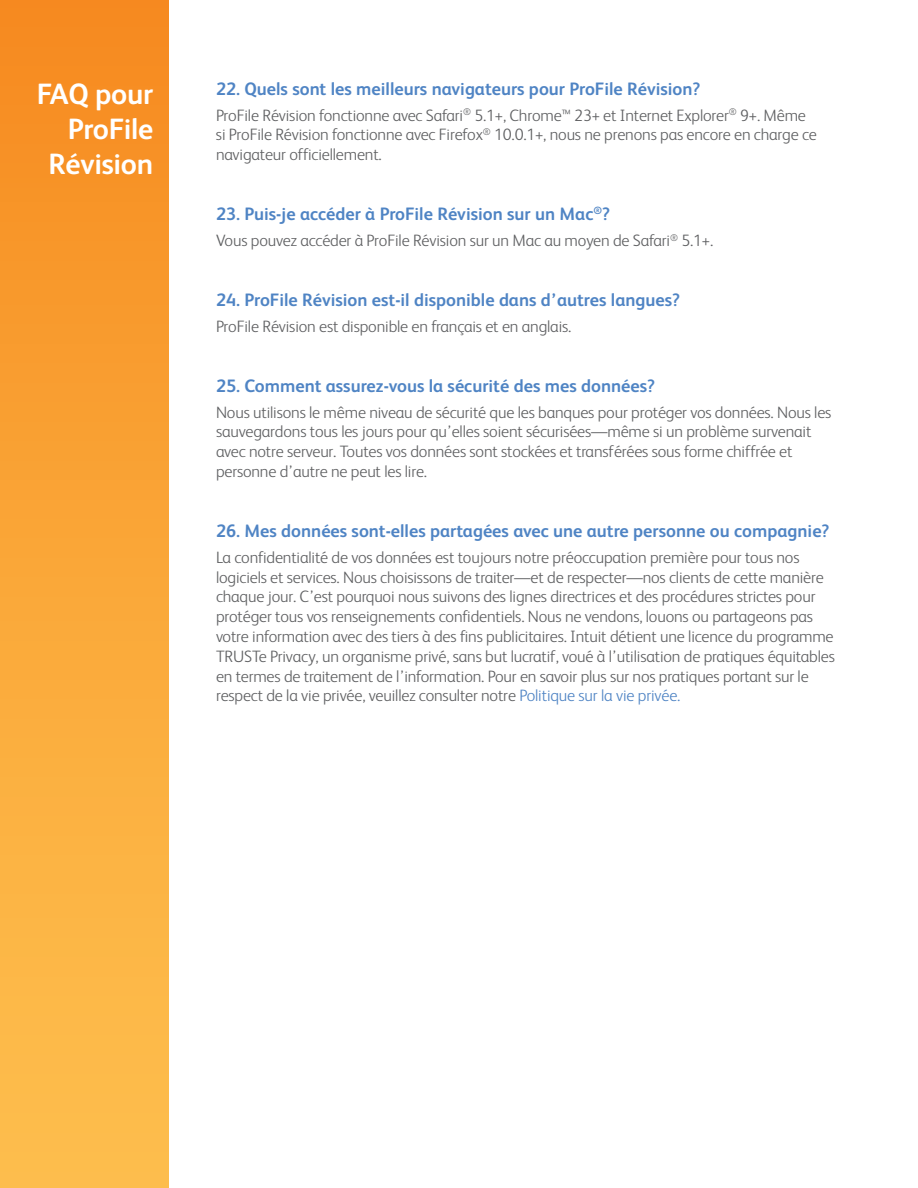
<style>
.page{position:relative;width:918px;height:1188px;background:#fff}
.page>*{position:absolute;margin:0;border:0;box-sizing:border-box;transform-origin:0 0}
.t1{font:700 29.4px/35.2px "FS Albert";letter-spacing:-.01em;color:#fff;text-align:right}
.t2{font:700 18px "FS Albert";color:#4f84c4}
.t3{font:300 16.5px/19.8px "FS Albert";letter-spacing:-.01em;color:#5f6062}
.s1{color:#4f84c4}
</style>
<div class="page">
<div style="left:0;top:0;width:169px;height:1188px;background:linear-gradient(to bottom,#f68c20,#fec150)"></div>
<h1 class="t1" style="left:37px;top:75px;width:118px">FAQ pour<br>ProFile<br>Révision</h1>
<p class="t2" style="left:216px;top:76px;width:486px">22. Quels sont les meilleurs navigateurs pour ProFile Révision?</p>
<p class="t3" style="left:216px;top:104px;width:603px">ProFile Révision fonctionne avec Safari<sup>®</sup> 5.1+, Chrome™ 23+ et Internet Explorer<sup>®</sup> 9+. Même si ProFile Révision fonctionne avec Firefox<sup>®</sup> 10.0.1+, nous ne prenons pas encore en charge ce navigateur officiellement.</p>
<p class="t2" style="left:216px;top:202px;width:396px">23. Puis-je accéder à ProFile Révision sur un Mac<sup>®</sup>?</p>
<p class="t3" style="left:216px;top:230px;width:499px">Vous pouvez accéder à ProFile Révision sur un Mac au moyen de Safari<sup>®</sup> 5.1+.</p>
<p class="t2" style="left:216px;top:288px;width:466px">24. ProFile Révision est-il disponible dans d’autres langues?</p>
<p class="t3" style="left:216px;top:316px;width:357px">ProFile Révision est disponible en français et en anglais.</p>
<p class="t2" style="left:216px;top:373px;width:441px">25. Comment assurez-vous la sécurité des mes données?</p>
<p class="t3" style="left:216px;top:401px;width:617px">Nous utilisons le même niveau de sécurité que les banques pour protéger vos données. Nous les sauvegardons tous les jours pour qu’elles soient sécurisées—même si un problème survenait avec notre serveur. Toutes vos données sont stockées et transférées sous forme chiffrée et personne d’autre ne peut les lire.</p>
<p class="t2" style="left:216px;top:519px;width:615px">26. Mes données sont-elles partagées avec une autre personne ou compagnie?</p>
<p class="t3" style="left:216px;top:547px;width:620px">La confidentialité de vos données est toujours notre préoccupation première pour tous nos logiciels et services. Nous choisissons de traiter—et de respecter—nos clients de cette manière chaque jour. C’est pourquoi nous suivons des lignes directrices et des procédures strictes pour protéger tous vos renseignements confidentiels. Nous ne vendons, louons ou partageons pas votre information avec des tiers à des fins publicitaires. Intuit détient une licence du programme TRUSTe Privacy, un organisme privé, sans but lucratif, voué à l’utilisation de pratiques équitables en termes de traitement de l’information. Pour en savoir plus sur nos pratiques portant sur le respect de la vie privée, veuillez consulter notre <span class="s1">Politique sur la vie privée.</span></p>
</div>
